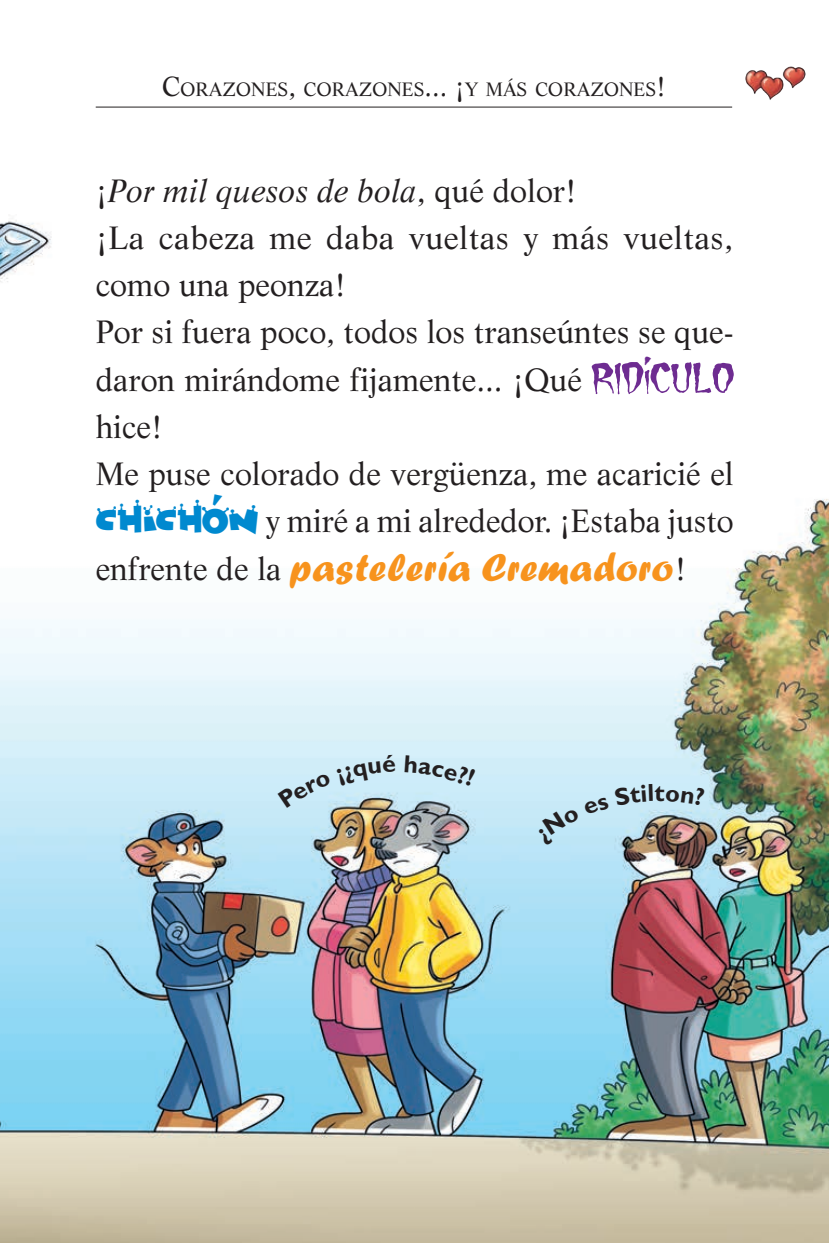
<style>
.page{position:relative;width:829px;height:1243px;background:#fff}
.page>*{position:absolute;margin:0;border:0;box-sizing:border-box;transform-origin:0 0}
.t1{font:40.5px "Forte MT Std";letter-spacing:.015em;color:#f7931d}
.t2{font:500 38.25px "CC Carry On Screaming";color:#6e2c91}
.t3{font:31.5px/47.2px "Life LT Std";color:#231f20}
.t4{font:18.9px "Life LT Std";color:#231f20}
.s1{font-size:27px}
.s2{font-style:italic}
.s3{font-family:"Waste Of Time 3";font-size:38.25px;color:#0089cf}
.s4{font-family:"Life LT Std";font-size:31.5px;color:#231f20}
</style>
<div class="page">
<img style="left:0;top:106px;width:829px;height:1136px">
<svg style="left:592px;top:362px;width:141px;height:32px"></svg>
<img style="left:742px;top:66px;width:87px;height:50px">
<hr style="left:96px;top:107px;width:636px;height:1px;background:#231f20">
<svg style="left:278px;top:755px;width:117px;height:52px"></svg>
<div style="left:404px;top:755px;width:72px;height:31px;background:#d0edf8"></div>
<svg style="left:536px;top:784px;width:169px;height:61px"></svg>
<p class="t4" style="left:162px;top:77px;width:506px"><span class="s1">C</span>ORAZONES<span class="s1">,</span> CORAZONES<span class="s1">... ¡</span>Y MÁS CORAZONES<span class="s1">!</span></p>
<p class="t3" style="left:96px;top:167px;width:639px">¡<span class="s2">Por mil quesos de bola</span>, qué dolor!<br>¡La cabeza me daba vueltas y más vueltas, como una peonza!<br>Por si fuera poco, todos los transeúntes se que&shy;daron mirándome fijamente... ¡Qué<br>hice!<br>Me puse colorado de vergüenza, me acaricié el <span class="s3">CHICHÓN</span> y miré a mi alrededor. ¡Estaba justo</p>
<p class="t1" style="left:96px;top:543px;width:592px"><span class="s4">enfrente de la</span> pastelería Cremadoro<span class="s4">!</span></p>
<p class="t2" style="left:643px;top:352px;width:10px">’</p>
</div>
